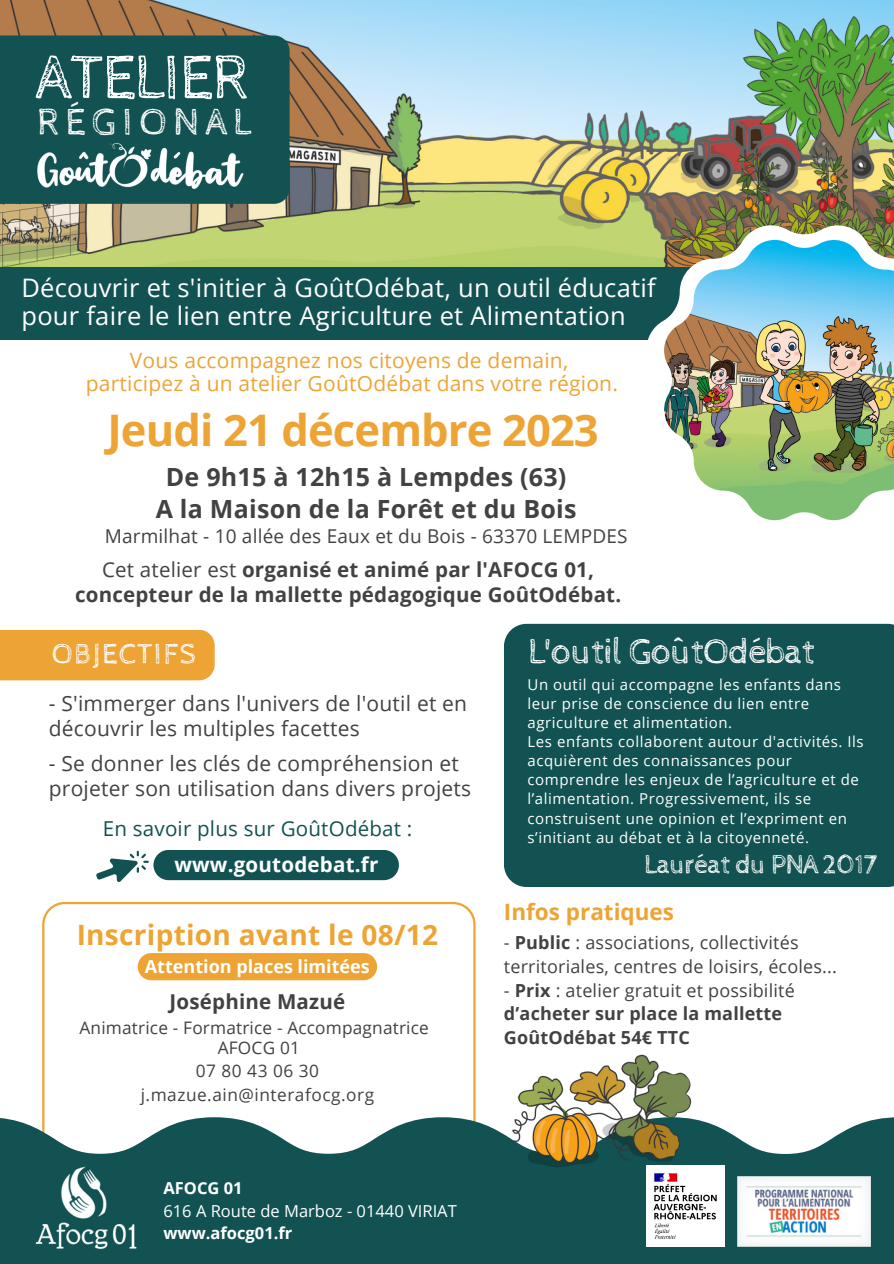
<style>
.page{position:relative;width:894px;height:1264px;background:#fff}
.page>*{position:absolute;margin:0;border:0;box-sizing:border-box;transform-origin:0 0}
.t1{font:63.6px "Cabin Sketch";letter-spacing:-.02em;color:#fff}
.t2{font:700 43.5px "Open Sans";letter-spacing:-.02em;color:#eda434}
.t3{font:38.1px "Cabin Sketch";letter-spacing:.17em;color:#fff}
.t4{font:36px "Cabin Sketch";letter-spacing:-.02em;color:#fff}
.t5{font:29.1px "Cabin Sketch";letter-spacing:.05em;color:#fff}
.t6{font:700 28.05px "Open Sans";letter-spacing:.01em;color:#eda434}
.t7{font:27px "Cabin Sketch";letter-spacing:-.02em;color:#fff}
.t8{font:25.5px/28.2px "Open Sans";letter-spacing:.01em;color:#fff}
.t9{font:700 25.05px "Open Sans";letter-spacing:.01em;color:#424242}
.t10{font:700 22.5px "Open Sans";color:#eda434}
.t11{font:21px/24.8px "Open Sans";letter-spacing:.01em;color:#424242}
.t12{font:21px "Open Sans";letter-spacing:.01em;color:#eda434}
.t13{font:700 20.55px/24.8px "Open Sans";letter-spacing:.01em;color:#424242;text-align:center}
.t14{font:20.55px "Open Sans";letter-spacing:.01em;color:#135252}
.t15{font:700 20.55px "Open Sans";letter-spacing:.01em;color:#fff}
.t16{font:19.05px "Open Sans";letter-spacing:.01em;color:#424242}
.t17{font:700 18px/23.7px "Open Sans";letter-spacing:.01em;color:#424242}
.t18{font:18px/23.7px "Open Sans";letter-spacing:.01em;color:#424242}
.t19{font:700 18px "Open Sans";color:#fff}
.t20{font:17.25px/20.2px "Open Sans";letter-spacing:.01em;color:#424242;text-align:center}
.t21{font:17.25px "Open Sans";letter-spacing:.03em;color:#424242}
.t22{font:16.5px "Open Sans";color:#fff}
.t23{font:700 16.5px "Open Sans";color:#fff}
.t24{font:15px/19.2px "Open Sans";letter-spacing:.035em;color:#fff}
.s1{font-weight:400}
.s2{font-weight:700}
</style>
<div class="page">
<svg style="left:42px;top:901px;width:433px;height:216px"></svg>
<img style="left:0;top:0;width:893px;height:267px">
<img style="left:656px;top:13px;width:237px;height:212px">
<div style="left:0;top:267px;width:893px;height:73px;background:#135252"></div>
<div style="left:0;top:35px;width:289px;height:169px;background:#135252"></div>
<svg style="left:646px;top:225px;width:247px;height:296px"></svg>
<img style="left:664px;top:240px;width:229px;height:280px">
<svg style="left:0;top:1117px;width:893px;height:146px;background:#336969"></svg>
<img style="left:31px;top:134px;width:218px;height:66px">
<img style="left:504px;top:1054px;width:196px;height:123px">
<img style="left:31px;top:1152px;width:109px;height:110px">
<div style="left:504px;top:624px;width:389px;height:263px;background:#135252"></div>
<div style="left:153px;top:850px;width:246px;height:30px;background:#135252;border-radius:15px"></div>
<svg style="left:96px;top:850px;width:53px;height:32px"></svg>
<div style="left:0;top:630px;width:215px;height:50px;background:#eda434"></div>
<img style="left:646px;top:1165px;width:77px;height:81px">
<img style="left:737px;top:1176px;width:133px;height:69px">
<div style="left:138px;top:953px;width:239px;height:27px;background:#eda434"></div>
<p class="t1" style="left:35px;top:42px;width:215px">ATELIER</p>
<p class="t3" style="left:37px;top:101px;width:216px">RÉGIONAL</p>
<p class="t8" style="left:21px;top:273px;width:635px">Découvrir et s'initier à GoûtOdébat, un outil éducatif pour faire le lien entre Agriculture et Alimentation</p>
<p class="t12" style="left:130px;top:345px;width:439px">Vous accompagnez nos citoyens de demain,</p>
<p class="t12" style="left:86px;top:369px;width:533px">participez à un atelier GoûtOdébat dans votre région.</p>
<p class="t2" style="left:107px;top:399px;width:492px">Jeudi 21 décembre 2023</p>
<p class="t9" style="left:166px;top:459px;width:402px">De 9h15 à 12h15 à Lempdes (63)</p>
<p class="t9" style="left:156px;top:491px;width:422px">A la Maison de la Forêt et du Bois</p>
<p class="t16" style="left:105px;top:523px;width:524px">Marmilhat - 10 allée des Eaux et du Bois - 63370 LEMPDES</p>
<p class="t13" style="left:75px;top:557px;width:547px"><span class="s1">Cet atelier est</span> organisé et animé par l'AFOCG 01, concepteur de la mallette pédagogique GoûtOdébat.</p>
<p class="t5" style="left:52px;top:638px;width:145px">OBJECTIFS</p>
<p class="t11" style="left:49px;top:690px;width:419px">- S'immerger dans l'univers de l'outil et en découvrir les multiples facettes</p>
<p class="t11" style="left:49px;top:750px;width:424px">- Se donner les clés de compréhension et projeter son utilisation dans divers projets</p>
<p class="t14" style="left:103px;top:813px;width:311px">En savoir plus sur GoûtOdébat :</p>
<p class="t15" style="left:174px;top:849px;width:205px">www.goutodebat.fr</p>
<p class="t6" style="left:77px;top:914px;width:363px">Inscription avant le 08/12</p>
<p class="t19" style="left:145px;top:954px;width:226px">Attention places limitées</p>
<p class="t13" style="left:169px;top:988px;width:177px">Joséphine Mazué</p>
<p class="t20" style="left:79px;top:1016px;width:351px">Animatrice - Formatrice - Accompagnatrice<br>AFOCG 01</p>
<p class="t20" style="left:196px;top:1060px;width:125px">07 80 43 06 30</p>
<p class="t21" style="left:141px;top:1082px;width:235px">j.mazue.ain@interafocg.org</p>
<p class="t23" style="left:163px;top:1176px;width:81px">AFOCG 01</p>
<p class="t22" style="left:163px;top:1198px;width:295px">616 A Route de Marboz - 01440 VIRIAT</p>
<p class="t23" style="left:163px;top:1221px;width:130px">www.afocg01.fr</p>
<p class="t4" style="left:528px;top:631px;width:288px">L'outil GoûtOdébat</p>
<p class="t24" style="left:527px;top:674px;width:315px">Un outil qui accompagne les enfants dans leur prise de conscience du lien entre agriculture et alimentation.</p>
<p class="t24" style="left:527px;top:731px;width:337px">Les enfants collaborent autour d'activités. Ils acquièrent des connaissances pour comprendre les enjeux de l’agriculture et de l’alimentation. Progressivement, ils se construisent une opinion et l’expriment en s’initiant au débat et à la citoyenneté.</p>
<p class="t7" style="left:644px;top:849px;width:234px">Lauréat du PNA 2017</p>
<p class="t10" style="left:504px;top:896px;width:171px">Infos pratiques</p>
<p class="t18" style="left:504px;top:930px;width:334px">- <span class="s2">Public</span> : associations, collectivités territoriales, centres de loisirs, écoles...</p>
<p class="t17" style="left:504px;top:977px;width:292px"><span class="s1">-</span> Prix <span class="s1">: atelier gratuit et possibilité </span>d’acheter sur place la mallette<br>GoûtOdébat 54€ TTC</p>
</div>
